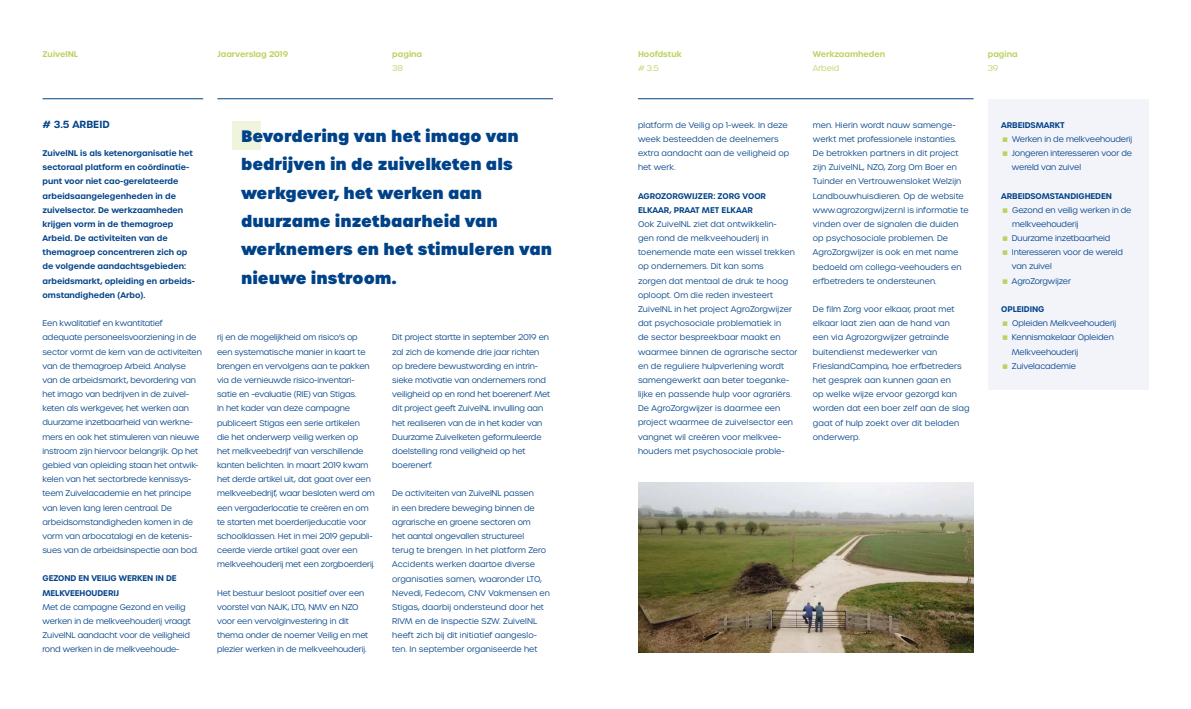
<style>
.page{position:relative;width:1191px;height:709px;background:#fff}
.page>*{position:absolute;margin:0;border:0;box-sizing:border-box;transform-origin:0 0}
.t1{font:800 16px/28.4px "Urbane";color:#004288}
.t2{font:600 10px "Urbane";color:#004288}
.t3{font:300 8px/14.2px "Urbane";letter-spacing:-.01em;color:#004288}
.t4{font:300 8px/14.2px "Urbane";letter-spacing:.01em;color:#004288}
.t5{font:600 8px/14.2px "Urbane";color:#004288}
.t6{font:600 8px "Urbane";color:#bad25f}
.t7{font:300 8px "Urbane";color:#bad25f}
</style>
<div class="page">
<div style="left:232px;top:122px;width:29px;height:28px;background:#eff4dd"></div>
<img style="left:638px;top:482px;width:335px;height:170px">
<hr style="left:638px;top:98px;width:335px;height:1px;background:#004288">
<hr style="left:43px;top:98px;width:160px;height:1px;background:#004288">
<hr style="left:217px;top:98px;width:336px;height:1px;background:#004288">
<div style="left:987px;top:99px;width:161px;height:290px;background:#f3f3fa"></div>
<p class="t6" style="left:43px;top:48px;width:37px">ZuivelNL</p>
<p class="t6" style="left:217px;top:48px;width:72px">Jaarverslag 2019</p>
<p class="t6" style="left:392px;top:48px;width:31px">pagina</p>
<p class="t7" style="left:392px;top:63px;width:12px">38</p>
<p class="t2" style="left:43px;top:117px;width:69px"># 3.5 ARBEID</p>
<p class="t5" style="left:43px;top:146px;width:154px">ZuivelNL is als ketenorganisatie het sectoraal platform en coördinatie&shy;punt voor niet cao-gerelateerde arbeidsaangelegenheden in de zuivelsector. De werkzaamheden krijgen vorm in de themagroep<br>Arbeid. De activiteiten van de themagroep concentreren zich op de volgende aandachtsgebieden: arbeidsmarkt, opleiding en arbeids&shy;omstandigheden (Arbo).</p>
<p class="t3" style="left:43px;top:316px;width:161px">Een kwalitatief en kwantitatief adequate personeelsvoorziening in de sector vormt de kern van de activiteiten van de themagroep Arbeid. Analyse van de arbeidsmarkt, bevordering van het imago van bedrijven in de zuivel&shy;keten als werkgever, het werken aan duurzame inzetbaarheid van werkne&shy;mers en ook het stimuleren van nieuwe instroom zijn hiervoor belangrijk. Op het gebied van opleiding staan het ontwik&shy;kelen van het sectorbrede kennissys&shy;teem Zuivelacademie en het principe van leven lang leren centraal. De arbeidsomstandigheden komen in de vorm van arbocatalogi en de ketenis&shy;sues van de arbeidsinspectie aan bod.</p>
<p class="t5" style="left:43px;top:571px;width:136px">GEZOND EN VEILIG WERKEN IN DE<br>MELKVEEHOUDERIJ</p>
<p class="t3" style="left:43px;top:600px;width:150px">Met de campagne Gezond en veilig werken in de melkveehouderij vraagt ZuivelNL aandacht voor de veiligheid rond werken in de melkveehoude-</p>
<h1 class="t1" style="left:241px;top:122px;width:312px">Bevordering van het imago van bedrijven in de zuivelketen als werkgever, het werken aan duurzame inzetbaarheid van werknemers en het stimuleren van nieuwe instroom.</h1>
<p class="t3" style="left:217px;top:330px;width:159px">rij en de mogelijkheid om risico’s op een systematische manier in kaart te brengen en vervolgens aan te pakken via de vernieuwde risico-inventari&shy;satie en -evaluatie (RIE) van Stigas.<br>In het kader van deze campagne publiceert Stigas een serie artikelen<br>die het onderwerp veilig werken op<br>het melkveebedrijf van verschillende kanten belichten. In maart 2019 kwam het derde artikel uit, dat gaat over een melkveebedrijf, waar besloten werd om een vergaderlocatie te creëren en om te starten met boerderijeducatie voor schoolklassen. Het in mei 2019 gepubli&shy;ceerde vierde artikel gaat over een melkveehouderij met een zorgboerderij.</p>
<p class="t3" style="left:217px;top:585px;width:153px">Het bestuur besloot positief over een voorstel van NAJK, LTO, NMV en NZO voor een vervolginvestering in dit thema onder de noemer Veilig en met plezier werken in de melkveehouderij.</p>
<p class="t3" style="left:392px;top:330px;width:159px">Dit project startte in september 2019 en zal zich de komende drie jaar richten op bredere bewustwording en intrin&shy;sieke motivatie van ondernemers rond veiligheid op en rond het boerenerf. Met dit project geeft ZuivelNL invulling aan het realiseren van de in het kader van Duurzame Zuivelketen geformuleerde doelstelling rond veiligheid op het boerenerf.</p>
<p class="t4" style="left:392px;top:486px;width:159px">De activiteiten van ZuivelNL passen<br>in een bredere beweging binnen de agrarische en groene sectoren om<br>het aantal ongevallen structureel<br>terug te brengen. In het platform Zero Accidents werken daartoe diverse organisaties samen, waaronder LTO, Nevedi, Fedecom, CNV Vakmensen en Stigas, daarbij ondersteund door het RIVM en de Inspectie SZW. ZuivelNL heeft zich bij dit initiatief aangeslo&shy;ten. In september organiseerde het</p>
<p class="t6" style="left:638px;top:48px;width:45px">Hoofdstuk</p>
<p class="t7" style="left:638px;top:63px;width:22px"># 3.5</p>
<p class="t6" style="left:813px;top:48px;width:74px">Werkzaamheden</p>
<p class="t7" style="left:813px;top:63px;width:28px">Arbeid</p>
<p class="t6" style="left:987px;top:48px;width:31px">pagina</p>
<p class="t7" style="left:987px;top:63px;width:12px">39</p>
<p class="t4" style="left:638px;top:118px;width:153px">platform de Veilig op 1-week. In deze week besteedden de deelnemers extra aandacht aan de veiligheid op het werk.</p>
<p class="t5" style="left:638px;top:188px;width:130px">AGROZORGWIJZER: ZORG VOOR<br>ELKAAR, PRAAT MET ELKAAR</p>
<p class="t4" style="left:638px;top:217px;width:161px">Ook ZuivelNL ziet dat ontwikkelin-<br>gen rond de melkveehouderij in toenemende mate een wissel trekken op ondernemers. Dit kan soms<br>zorgen dat mentaal de druk te hoog oploopt. Om die reden investeert ZuivelNL in het project AgroZorgwijzer dat psychosociale problematiek in<br>de sector bespreekbaar maakt en waarmee binnen de agrarische sector en de reguliere hulpverlening wordt samengewerkt aan beter toeganke&shy;lijke en passende hulp voor agrariërs.<br>De AgroZorgwijzer is daarmee een project waarmee de zuivelsector een vangnet wil creëren voor melkvee&shy;houders met psychosociale proble-</p>
<p class="t4" style="left:813px;top:118px;width:157px">men. Hierin wordt nauw samenge&shy;werkt met professionele instanties.<br>De betrokken partners in dit project zijn ZuivelNL, NZO, Zorg Om Boer en Tuinder en Vertrouwensloket Welzijn Landbouwhuisdieren. Op de website www.agrozorgwijzer.nl is informatie te vinden over de signalen die duiden op psychosociale problemen. De AgroZorgwijzer is ook en met name bedoeld om collega-veehouders en erfbetreders te ondersteunen.</p>
<p class="t4" style="left:813px;top:302px;width:158px">De film Zorg voor elkaar, praat met elkaar laat zien aan de hand van<br>een via Agrozorgwijzer getrainde buitendienst medewerker van<br>FrieslandCampina, hoe erfbetreders het gesprek aan kunnen gaan en<br>op welke wijze ervoor gezorgd kan worden dat een boer zelf aan de slag gaat of hulp zoekt over dit beladen onderwerp.</p>
<p class="t5" style="left:1001px;top:118px;width:65px">ARBEIDSMARKT</p>
<p class="t3" style="left:1012px;top:132px;width:122px;text-align:justify">Werken in de melkveehouderij Jongeren interesseren voor de wereld van zuivel</p>
<p class="t5" style="left:1001px;top:188px;width:112px">ARBEIDSOMSTANDIGHEDEN</p>
<p class="t3" style="left:1012px;top:203px;width:121px">Gezond en veilig werken in de melkveehouderij<br>Duurzame inzetbaarheid<br>Interesseren voor de wereld van zuivel<br>AgroZorgwijzer</p>
<p class="t5" style="left:1001px;top:302px;width:45px">OPLEIDING</p>
<p class="t3" style="left:1012px;top:316px;width:106px">Opleiden Melkveehouderij<br>Kennismakelaar Opleiden<br>Melkveehouderij<br>Zuivelacademie</p>
</div>
